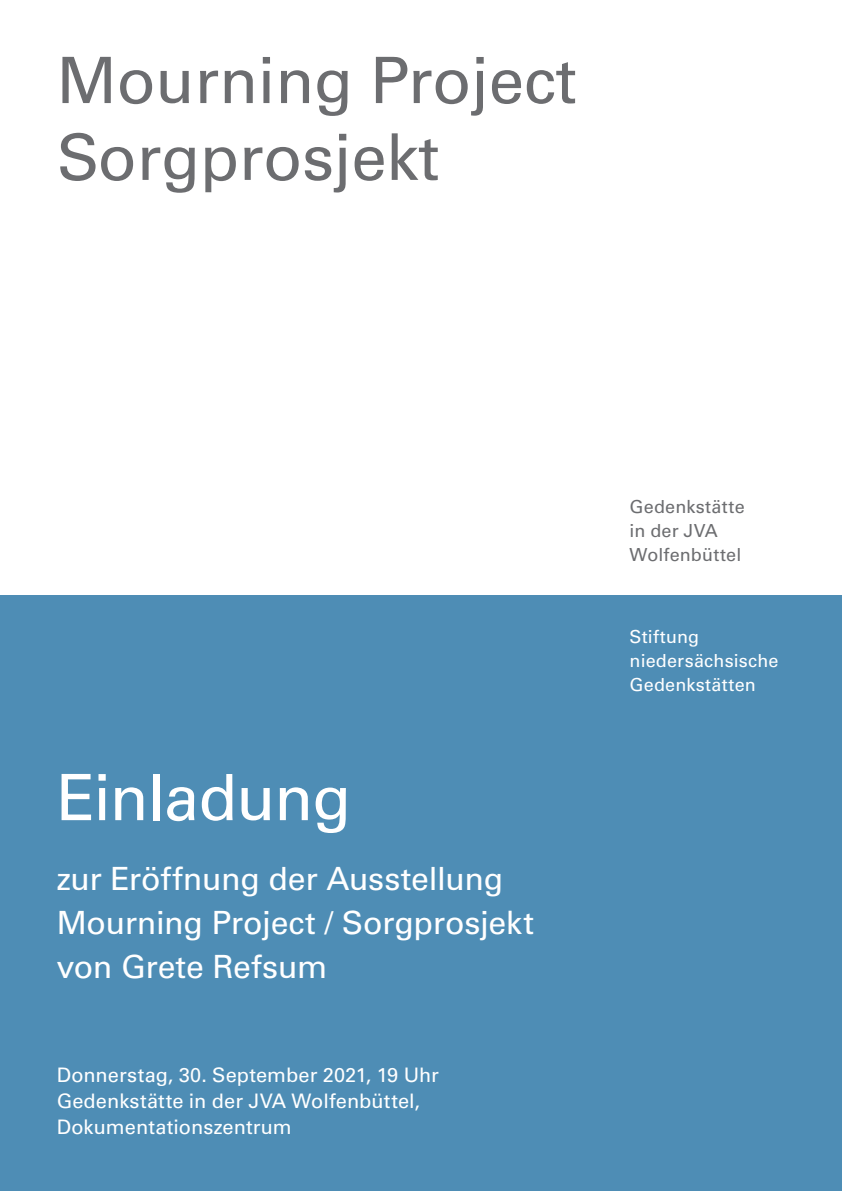
<style>
.page{position:relative;width:842px;height:1191px;background:#fff}
.page>*{position:absolute;margin:0;border:0;box-sizing:border-box;transform-origin:0 0}
.t1{font:64px/76.8px "Univers LT Pro 55 Roman";letter-spacing:-.005em;color:#6c6d70}
.t2{font:64px "Univers LT Pro 55 Roman";letter-spacing:-.02em;color:#fff}
.t3{font:32px/44px "Univers LT Pro 55 Roman";letter-spacing:-.01em;color:#fff}
.t4{font:20px/26px "Univers LT Pro 55 Roman";letter-spacing:.005em;color:#fff}
.t5{font:18px/24px "Univers LT Pro 55 Roman";letter-spacing:.01em;color:#fff}
.t6{font:18px/24px "Univers LT Pro 55 Roman";letter-spacing:.01em;color:#6c6d70}
</style>
<div class="page">
<div style="left:0;top:595px;width:842px;height:596px;background:#4e8db5"></div>
<h1 class="t1" style="left:57px;top:42px;width:522px">Mourning Project<br>Sorgprosjekt</h1>
<h1 class="t2" style="left:57px;top:759px;width:296px">Einladung</h1>
<h2 class="t3" style="left:57px;top:857px;width:479px">zur Eröffnung der Ausstellung<br>Mourning Project / Sorgprosjekt von Grete Refsum</h2>
<p class="t4" style="left:57px;top:1062px;width:384px">Donnerstag, 30. September 2021, 19 Uhr<br>Gedenkstätte in der JVA Wolfenbüttel,<br>Dokumentationszentrum</p>
<p class="t6" style="left:630px;top:495px;width:117px">Gedenkstätte in der JVA<br>Wolfenbüttel</p>
<p class="t5" style="left:630px;top:624px;width:150px">Stiftung niedersächsische<br>Gedenkstätten</p>
</div>
